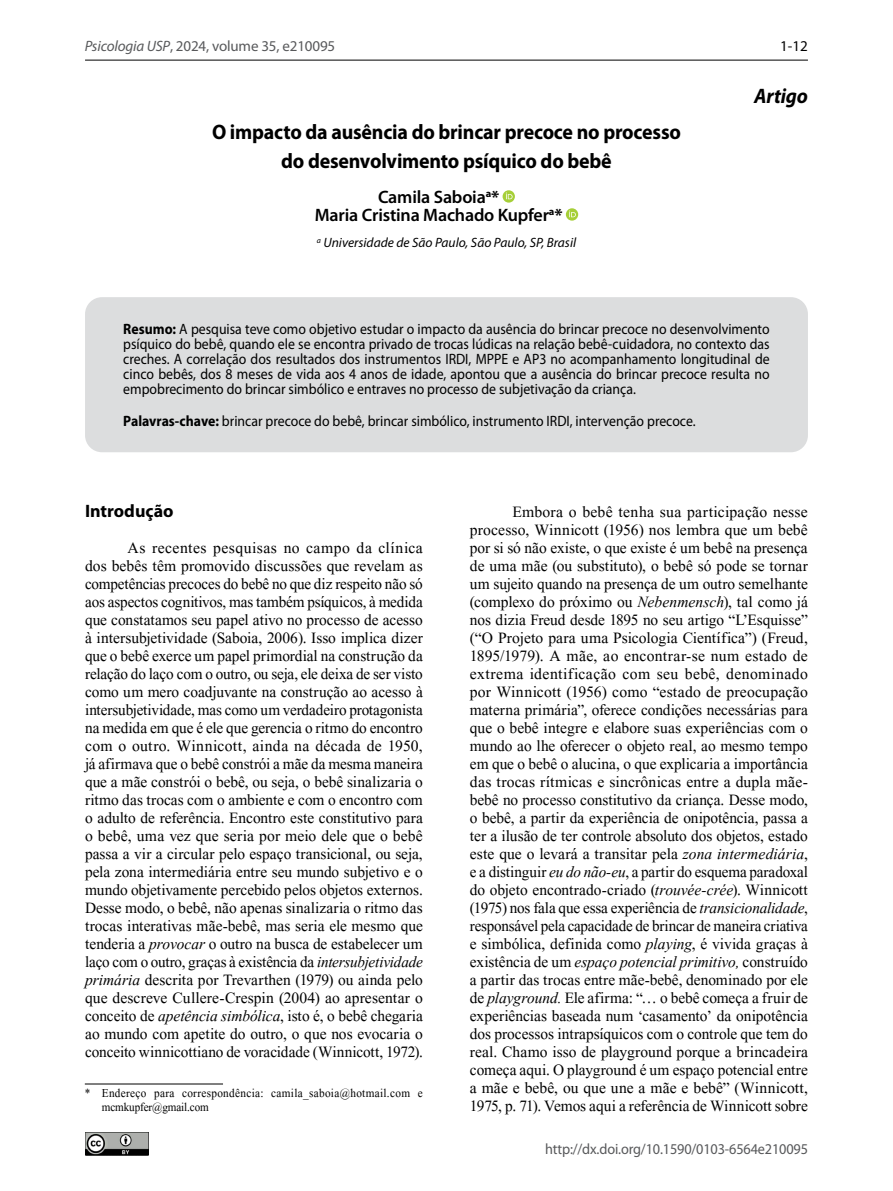
<style>
.page{position:relative;width:893px;height:1191px;background:#fff}
.page>*{position:absolute;margin:0;border:0;box-sizing:border-box;transform-origin:0 0}
.titulo{font:700 21px/28.5px "Myriad Pro";letter-spacing:-.01em;color:#000;text-align:center;scale:.95 1}
.Sessao{font:italic 700 21px "Myriad Pro";letter-spacing:-.01em;color:#000;scale:.95 1}
.TEXTO{font:19.5px/18px "Aparajita";letter-spacing:-.005em;color:#000;text-align:justify}
.autores{font:600 18px "Myriad Pro";letter-spacing:-.01em;color:#000}
.sub1{font:700 18px "Myriad Pro";color:#000}
.resumo{font:15px/15px "Myriad Pro";color:#000;text-align:justify;scale:.92 1}
.palavras-chave{font:15px "Myriad Pro";color:#000;scale:.92 1}
.rodape-1st{font:15px/13.5px "Aparajita";letter-spacing:.025em;color:#000;scale:.93 1}
.doi{font:15px "Myriad Pro";letter-spacing:-.01em;color:#58595b;scale:.95 1}
.rodape_padrao{font:15px "Myriad Pro";letter-spacing:-.01em;color:#58595b}
.resumo-2{font:15px "Myriad Pro";color:#000}
.instituicao{font:italic 13.5px "Myriad Pro";color:#000}
.s1{font-style:italic}
.s2{font-weight:700}
</style>
<div class="page">
<hr style="left:85px;top:60px;width:723px;height:1px;background:#000">
<img style="left:85px;top:1132px;width:63px;height:23px">
<div style="left:85px;top:297px;width:723px;height:155px;background:#dcddde;border-radius:17px"></div>
<hr style="left:85px;top:1083px;width:138px;height:1px;background:#000">
<svg style="left:503px;top:190px;width:12px;height:13px"></svg>
<svg style="left:566px;top:208px;width:12px;height:13px"></svg>
<p class="rodape_padrao" style="left:85px;top:38px;width:252px"><span class="s1">Psicologia USP</span>, 2024, volume 35, e210095</p>
<p class="titulo" style="left:212px;top:118px;width:495px">O impacto da ausência do brincar precoce no processo do desenvolvimento psíquico do bebê</p>
<p class="autores" style="left:378px;top:187px;width:123px">Camila Saboia<sup>a</sup><span class="s2">*</span></p>
<p class="autores" style="left:315px;top:205px;width:249px">Maria Cristina Machado Kupfer<sup>a</sup><span class="s2">*</span></p>
<p class="instituicao" style="left:317px;top:235px;width:261px"><sup>a</sup> Universidade de São Paulo, São Paulo, SP, Brasil</p>
<p class="resumo-2" style="left:780px;top:38px;width:29px">1-12</p>
<p class="Sessao" style="left:754px;top:84px;width:58px">Artigo</p>
<p class="resumo" style="left:123px;top:322px;width:704px"><span class="s2">Resumo:</span> A pesquisa teve como objetivo estudar o impacto da ausência do brincar precoce no desenvolvimento psíquico do bebê, quando ele se encontra privado de trocas lúdicas na relação bebê-cuidadora, no contexto das creches. A correlação dos resultados dos instrumentos IRDI, MPPE e AP3 no acompanhamento longitudinal de cinco bebês, dos 8 meses de vida aos 4 anos de idade, apontou que a ausência do brincar precoce resulta no empobrecimento do brincar simbólico e entraves no processo de subjetivação da criança.</p>
<p class="palavras-chave" style="left:123px;top:413px;width:624px"><span class="s2">Palavras-chave:</span> brincar precoce do bebê, brincar simbólico, instrumento IRDI, intervenção precoce.</p>
<p class="sub1" style="left:85px;top:501px;width:90px">Introdução</p>
<p class="TEXTO" style="left:85px;top:540px;width:339px;text-indent:43px">As recentes pesquisas no campo da clínica dos bebês têm promovido discussões que revelam as competências precoces do bebê no que diz respeito não só aos aspectos cognitivos, mas também psíquicos, à medida que constatamos seu papel ativo no processo de acesso à intersubjetividade (Saboia, 2006). Isso implica dizer que o bebê exerce um papel primordial na construção da relação do laço com o outro, ou seja, ele deixa de ser visto como um mero coadjuvante na construção ao acesso à intersubjetividade, mas como um verdadeiro protagonista na medida em que é ele que gerencia o ritmo do encontro com o outro. Winnicott, ainda na década de 1950, já afirmava que o bebê constrói a mãe da mesma maneira que a mãe constrói o bebê, ou seja, o bebê sinalizaria o ritmo das trocas com o ambiente e com o encontro com o adulto de referência. Encontro este constitutivo para o bebê, uma vez que seria por meio dele que o bebê passa a vir a circular pelo espaço transicional, ou seja, pela zona intermediária entre seu mundo subjetivo e o mundo objetivamente percebido pelos objetos externos.<br>Desse modo, o bebê, não apenas sinalizaria o ritmo das trocas interativas mãe-bebê, mas seria ele mesmo que tenderia a <span class="s1">provocar</span> o outro na busca de estabelecer um laço com o outro, graças à existência da <span class="s1">intersubjetividade primária</span> descrita por Trevarthen (1979) ou ainda pelo que descreve Cullere-Crespin (2004) ao apresentar o conceito de <span class="s1">apetência simbólica</span>, isto é, o bebê chegaria ao mundo com apetite do outro, o que nos evocaria o conceito winnicottiano de voracidade (Winnicott, 1972).</p>
<p class="rodape-1st" style="left:102px;top:1087px;width:346px;text-indent:-17px">* Endereço para correspondência: camila_saboia@hotmail.com e mcmkupfer@gmail.com</p>
<p class="TEXTO" style="left:470px;top:504px;width:340px;text-indent:43px">Embora o bebê tenha sua participação nesse processo, Winnicott (1956) nos lembra que um bebê por si só não existe, o que existe é um bebê na presença de uma mãe (ou substituto), o bebê só pode se tornar um sujeito quando na presença de um outro semelhante (complexo do próximo ou <span class="s1">Nebenmensch</span>), tal como já nos dizia Freud desde 1895 no seu artigo “L’Esquisse” (“O Projeto para uma Psicologia Científica”) (Freud, 1895/1979). A mãe, ao encontrar-se num estado de extrema identificação com seu bebê, denominado por Winnicott (1956) como “estado de preocupação materna primária”, oferece condições necessárias para que o bebê integre e elabore suas experiências com o mundo ao lhe oferecer o objeto real, ao mesmo tempo em que o bebê o alucina, o que explicaria a importância das trocas rítmicas e sincrônicas entre a dupla mãe&shy;bebê no processo constitutivo da criança. Desse modo, o bebê, a partir da experiência de onipotência, passa a ter a ilusão de ter controle absoluto dos objetos, estado este que o levará a transitar pela <span class="s1">zona intermediária</span>, e a distinguir <span class="s1">eu do não-eu</span>, a partir do esquema paradoxal do objeto encontrado-criado (<span class="s1">trouvée-crée</span>). Winnicott (1975) nos fala que essa experiência de <span class="s1">transicionalidade</span>, responsável pela capacidade de brincar de maneira criativa e simbólica, definida como <span class="s1">playing</span>, é vivida graças à existência de um <span class="s1">espaço potencial primitivo,</span> construído a partir das trocas entre mãe-bebê, denominado por ele de <span class="s1">playground.</span> Ele afirma: “… o bebê começa a fruir de experiências baseada num ‘casamento’ da onipotência dos processos intrapsíquicos com o controle que tem do real. Chamo isso de playground porque a brincadeira começa aqui. O playground é um espaço potencial entre a mãe e bebê, ou que une a mãe e bebê” (Winnicott, 1975, p. 71). Vemos aqui a referência de Winnicott sobre</p>
<p class="doi" style="left:545px;top:1140px;width:278px">http://dx.doi.org/10.1590/0103-6564e210095</p>
</div>
